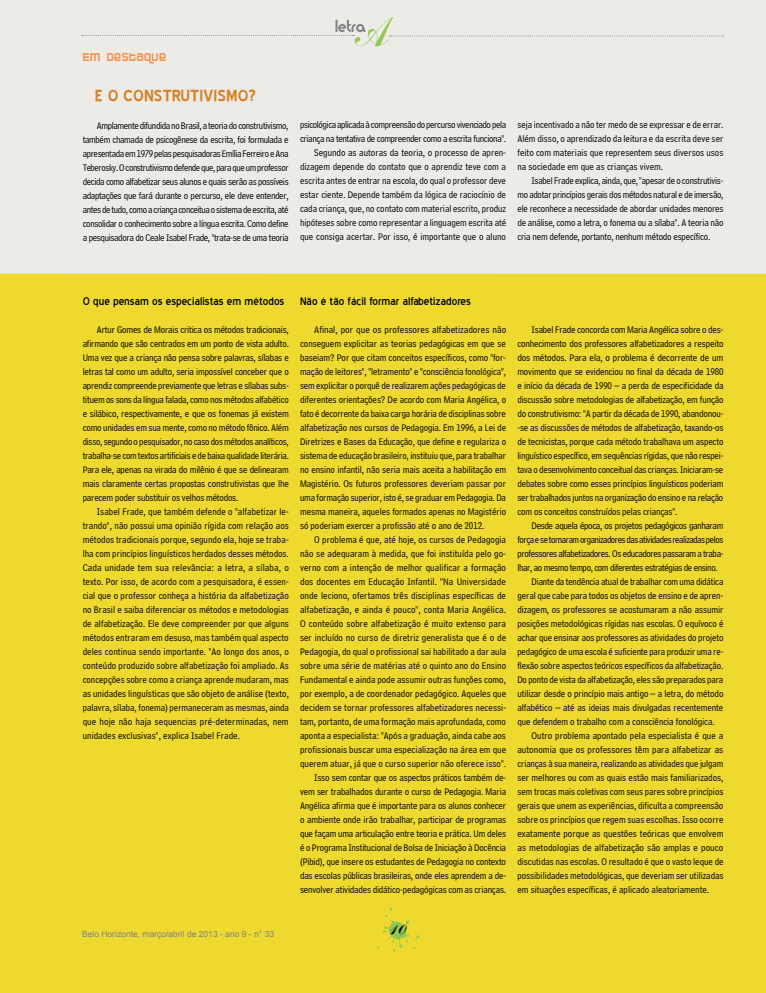
<style>
.page{position:relative;width:766px;height:993px;background:#fff}
.page>*{position:absolute;margin:0;border:0;box-sizing:border-box;transform-origin:0 0}
.t1{font:700 20px "Blue Highway";color:#d68229}
.t2{font:16px "Arenski";color:#000}
.t3{font:13.8px "Blue Highway";color:#000}
.t4{font:12px "Blackjack";color:#f78e45}
.t5{font:10px/14px "Bell Centennial BT Address";letter-spacing:-.005em;color:#000;text-align:justify}
.t6{font:10px "Bell Centennial BT Address";letter-spacing:-.04em;color:#000}
.t7{font:10px "Bell Centennial BT Address";letter-spacing:-.045em;color:#000}
.t8{font:10px "Bell Centennial BT Address";letter-spacing:-.035em;color:#000}
.t9{font:8.5px "Arial";color:#808285}
</style>
<div class="page">
<div style="left:0;top:0;width:765px;height:992px;background:#eed92e"></div>
<div style="left:0;top:0;width:765px;height:274px;background:#ecebe6"></div>
<svg style="left:82px;top:17px;width:641px;height:29px"></svg>
<svg style="left:377px;top:908px;width:42px;height:43px"></svg>
<img style="left:390px;top:922px;width:17px;height:18px">
<p class="t4" style="left:82px;top:49px;width:85px">EM DESTAQUE</p>
<h1 class="t1" style="left:95px;top:86px;width:162px">E O CONSTRUTIVISMO?</h1>
<p class="t5" style="left:83px;top:118px;width:207px;text-indent:14px">Amplamente difundida no Brasil, a teoria do construtivismo, também chamada de psicogênese da escrita, foi formulada e apresentada em 1979 pelas pesquisadoras Emília Ferreiro e Ana Teberosky. O construtivismo defende que, para que um professor decida como alfabetizar seus alunos e quais serão as possíveis adaptações que fará durante o percurso, ele deve entender, antes de tudo, como a criança conceitua o sistema de escrita, até consolidar o conhecimento sobre a língua escrita. Como define a pesquisadora do Ceale Isabel Frade, "trata-se de uma teoria</p>
<p class="t5" style="left:300px;top:118px;width:207px;text-align:right">psicológica aplicada à compreensão do percurso vivenciado pela criança na tentativa de compreender como a escrita funciona".<br>Segundo as autoras da teoria, o processo de apren&shy;dizagem depende do contato que o aprendiz teve com a escrita antes de entrar na escola, do qual o professor deve estar ciente. Depende também da lógica de raciocínio de cada criança, que, no contato com material escrito, produz hipóteses sobre como representar a linguagem escrita até que consiga acertar. Por isso, é importante que o aluno</p>
<p class="t5" style="left:517px;top:118px;width:207px">seja incentivado a não ter medo de se expressar e de errar.<br>Além disso, o aprendizado da leitura e da escrita deve ser feito com materiais que representem seus diversos usos na sociedade em que as crianças vivem.</p>
<p class="t5" style="left:517px;top:174px;width:207px;text-indent:14px">Isabel Frade explica, ainda, que, "apesar de o construtivis&shy;mo adotar princípios gerais dos métodos natural e de imersão, ele reconhece a necessidade de abordar unidades menores de análise, como a letra, o fonema ou a sílaba". A teoria não cria nem defende, portanto, nenhum método específico.</p>
<h3 class="t3" style="left:83px;top:295px;width:389px">O que pensam os especialistas em métodos Não é tão fácil formar alfabetizadores</h3>
<p class="t5" style="left:300px;top:322px;width:207px;text-indent:14px">Afinal, por que os professores alfabetizadores não conseguem explicitar as teorias pedagógicas em que se baseiam? Por que citam conceitos específicos, como "for&shy;mação de leitores", "letramento" e "consciência fonológica", sem explicitar o porquê de realizarem ações pedagógicas de diferentes orientações? De acordo com Maria Angélica, o fato é decorrente da baixa carga horária de disciplinas sobre alfabetização nos cursos de Pedagogia. Em 1996, a Lei de Diretrizes e Bases da Educação, que define e regulariza o sistema de educação brasileiro, instituiu que, para trabalhar no ensino infantil, não seria mais aceita a habilitação em Magistério. Os futuros professores deveriam passar por uma formação superior, isto é, se graduar em Pedagogia. Da mesma maneira, aqueles formados apenas no Magistério só poderiam exercer a profissão até o ano de 2012.</p>
<p class="t5" style="left:300px;top:532px;width:207px;text-align:right">O problema é que, até hoje, os cursos de Pedagogia não se adequaram à medida, que foi instituída pelo go&shy;verno com a intenção de melhor qualificar a formação dos docentes em Educação Infantil. "Na Universidade onde leciono, ofertamos três disciplinas específicas de alfabetização, e ainda é pouco", conta Maria Angélica.<br>O conteúdo sobre alfabetização é muito extenso para ser incluído no curso de diretriz generalista que é o de Pedagogia, do qual o profissional sai habilitado a dar aula sobre uma série de matérias até o quinto ano do Ensino Fundamental e ainda pode assumir outras funções como, por exemplo, a de coordenador pedagógico. Aqueles que decidem se tornar professores alfabetizadores necessi&shy;tam, portanto, de uma formação mais aprofundada, como aponta a especialista: "Após a graduação, ainda cabe aos profissionais buscar uma especialização na área em que querem atuar, já que o curso superior não oferece isso".<br>Isso sem contar que os aspectos práticos também de&shy;vem ser trabalhados durante o curso de Pedagogia. Maria Angélica afirma que é importante para os alunos conhecer o ambiente onde irão trabalhar, participar de programas que façam uma articulação entre teoria e prática. Um deles é o Programa Institucional de Bolsa de Iniciação à Docência (Pibid), que insere os estudantes de Pedagogia no contexto das escolas públicas brasileiras, onde eles aprendem a de&shy;senvolver atividades didático-pedagógicas com as crianças.</p>
<p class="t5" style="left:83px;top:322px;width:208px;text-indent:14px">Artur Gomes de Morais critica os métodos tradicionais, afirmando que são centrados em um ponto de vista adulto.<br>Uma vez que a criança não pensa sobre palavras, sílabas e letras tal como um adulto, seria impossível conceber que o aprendiz compreende previamente que letras e sílabas subs&shy;tituem os sons da língua falada, como nos métodos alfabético e silábico, respectivamente, e que os fonemas já existem como unidades em sua mente, como no método fônico. Além disso, segundo o pesquisador, no caso dos métodos analíticos, trabalha-se com textos artificiais e de baixa qualidade literária.<br>Para ele, apenas na virada do milênio é que se delinearam mais claramente certas propostas construtivistas que lhe parecem poder substituir os velhos métodos.</p>
<p class="t5" style="left:83px;top:504px;width:208px;text-indent:14px">Isabel Frade, que também defende o "alfabetizar le&shy;trando", não possui uma opinião rígida com relação aos métodos tradicionais porque, segundo ela, hoje se traba&shy;lha com princípios linguísticos herdados desses métodos.<br>Cada unidade tem sua relevância: a letra, a sílaba, o texto. Por isso, de acordo com a pesquisadora, é essen&shy;cial que o professor conheça a história da alfabetização no Brasil e saiba diferenciar os métodos e metodologias de alfabetização. Ele deve compreender por que alguns métodos entraram em desuso, mas também qual aspecto deles continua sendo importante. "Ao longo dos anos, o conteúdo produzido sobre alfabetização foi ampliado. As concepções sobre como a criança aprende mudaram, mas as unidades linguísticas que são objeto de análise (texto, palavra, sílaba, fonema) permaneceram as mesmas, ainda que hoje não haja sequencias pré-determinadas, nem unidades exclusivas", explica Isabel Frade.</p>
<p class="t5" style="left:517px;top:322px;width:207px;text-indent:14px">Isabel Frade concorda com Maria Angélica sobre o des&shy;conhecimento dos professores alfabetizadores a respeito dos métodos. Para ela, o problema é decorrente de um movimento que se evidenciou no final da década de 1980 e início da década de 1990 – a perda de especificidade da discussão sobre metodologias de alfabetização, em função do construtivismo: "A partir da década de 1990, abandonou--se as discussões de métodos de alfabetização, taxando-os de tecnicistas, porque cada método trabalhava um aspecto linguístico específico, em sequências rígidas, que não respei&shy;tava o desenvolvimento conceitual das crianças. Iniciaram-se debates sobre como esses princípios linguísticos poderiam ser trabalhados juntos na organização do ensino e na relação com os conceitos construídos pelas crianças".</p>
<p class="t8" style="left:531px;top:519px;width:193px">Desde aquela época, os projetos pedagógicos ganharam</p>
<p class="t7" style="left:517px;top:533px;width:207px">força e se tornaram organizadores das atividades realizadas pelos</p>
<p class="t6" style="left:517px;top:547px;width:207px">professores alfabetizadores. Os educadores passaram a traba-</p>
<p class="t6" style="left:517px;top:561px;width:202px">lhar, ao mesmo tempo, com diferentes estratégias de ensino.</p>
<p class="t5" style="left:531px;top:574px;width:193px">Diante da tendência atual de trabalhar com uma didática</p>
<p class="t5" style="left:517px;top:588px;width:207px">geral que cabe para todos os objetos de ensino e de apren-</p>
<p class="t5" style="left:517px;top:602px;width:207px">dizagem, os professores se acostumaram a não assumir</p>
<p class="t5" style="left:517px;top:616px;width:207px">posições metodológicas rígidas nas escolas. O equívoco é</p>
<p class="t5" style="left:517px;top:630px;width:207px">achar que ensinar aos professores as atividades do projeto</p>
<p class="t5" style="left:517px;top:644px;width:207px">pedagógico de uma escola é suficiente para produzir uma re-</p>
<p class="t5" style="left:517px;top:658px;width:207px">flexão sobre aspectos teóricos específicos da alfabetização.</p>
<p class="t5" style="left:517px;top:672px;width:207px">Do ponto de vista da alfabetização, eles são preparados para</p>
<p class="t5" style="left:517px;top:686px;width:207px">utilizar desde o princípio mais antigo – a letra, do método</p>
<p class="t5" style="left:517px;top:700px;width:207px">alfabético – até as ideias mais divulgadas recentemente</p>
<p class="t5" style="left:517px;top:714px;width:199px">que defendem o trabalho com a consciência fonológica.</p>
<p class="t5" style="left:531px;top:728px;width:193px">Outro problema apontado pela especialista é que a</p>
<p class="t5" style="left:517px;top:742px;width:207px">autonomia que os professores têm para alfabetizar as</p>
<p class="t5" style="left:517px;top:756px;width:207px">crianças à sua maneira, realizando as atividades que julgam</p>
<p class="t5" style="left:517px;top:770px;width:207px">ser melhores ou com as quais estão mais familiarizados,</p>
<p class="t5" style="left:517px;top:784px;width:207px">sem trocas mais coletivas com seus pares sobre princípios</p>
<p class="t5" style="left:517px;top:798px;width:207px">gerais que unem as experiências, dificulta a compreensão</p>
<p class="t5" style="left:517px;top:812px;width:207px">sobre os princípios que regem suas escolhas. Isso ocorre</p>
<p class="t5" style="left:517px;top:826px;width:207px">exatamente porque as questões teóricas que envolvem</p>
<p class="t5" style="left:517px;top:840px;width:207px">as metodologias de alfabetização são amplas e pouco</p>
<p class="t5" style="left:517px;top:854px;width:207px">discutidas nas escolas. O resultado é que o vasto leque de</p>
<p class="t5" style="left:517px;top:868px;width:207px">possibilidades metodológicas, que deveriam ser utilizadas</p>
<p class="t5" style="left:517px;top:882px;width:193px">em situações específicas, é aplicado aleatoriamente.</p>
<p class="t9" style="left:82px;top:928px;width:193px">Belo Horizonte, março/abril de 2013 - ano 9 - n° 33</p>
<h2 class="t2" style="left:387px;top:919px;width:18px">10</h2>
</div>
